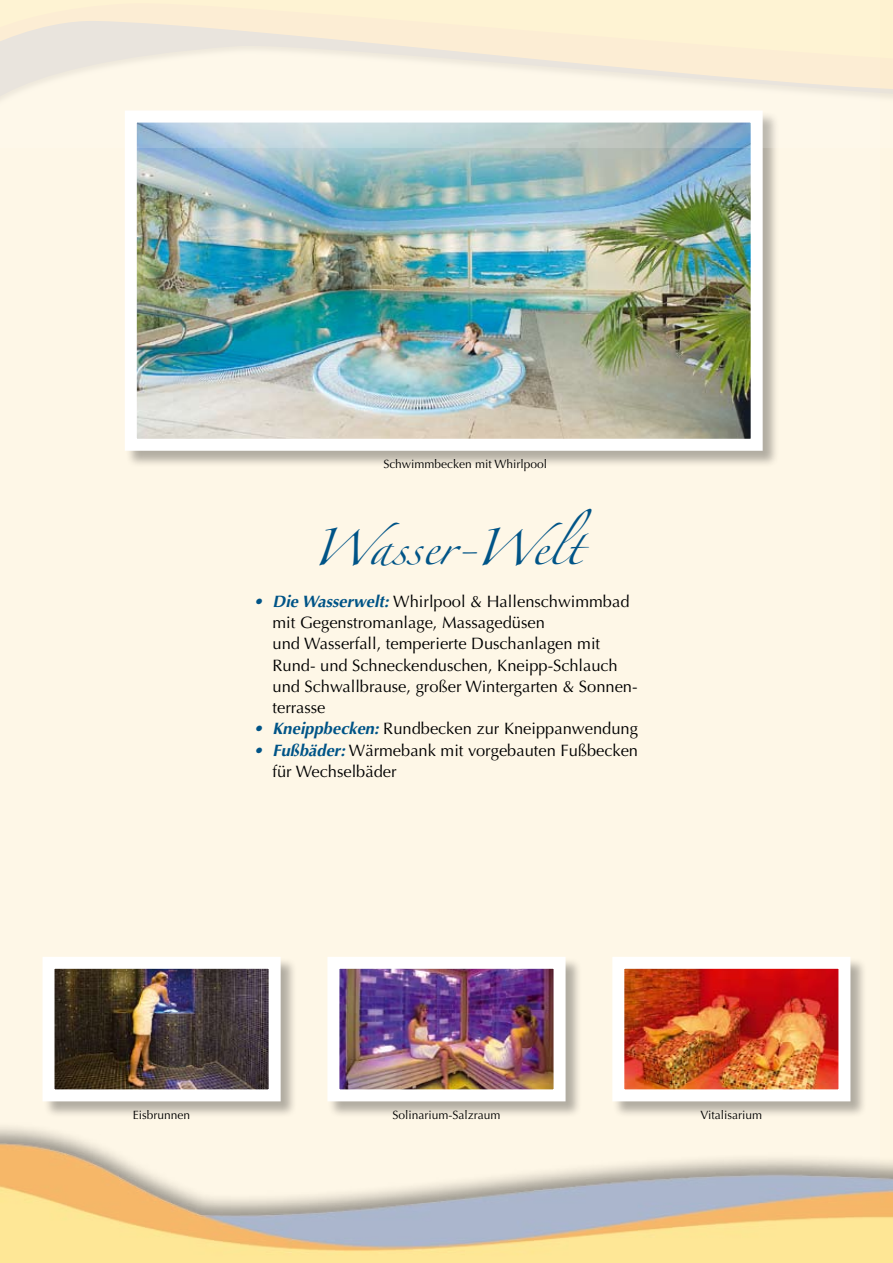
<style>
.page{position:relative;width:893px;height:1263px;background:#fef6e2}
.page>*{position:absolute;margin:0;border:0;box-sizing:border-box;transform-origin:0 0}
.t1{font:33px "Zapfino";color:#005487}
.t2{font:16.5px/21.3px "Optima";color:#000}
.t3{font:12px "Optima";color:#000}
.s1{font-style:italic;color:#005487}
.s2{font-weight:700;font-style:italic;color:#005487}
</style>
<div class="page">
<div style="left:125px;top:111px;width:655px;height:356px;background:#000;opacity:.3"></div>
<img style="left:138px;top:150px;width:612px;height:288px">
<div style="left:125px;top:111px;width:638px;height:340px;border:12px solid #fff"></div>
<div style="left:43px;top:957px;width:254px;height:161px;background:#000;opacity:.3"></div>
<img style="left:56px;top:970px;width:212px;height:118px">
<div style="left:43px;top:957px;width:238px;height:144px;border:12px solid #fff"></div>
<div style="left:613px;top:957px;width:254px;height:161px;background:#000;opacity:.3"></div>
<img style="left:625px;top:970px;width:212px;height:118px">
<div style="left:612px;top:957px;width:238px;height:144px;border:12px solid #fff"></div>
<div style="left:328px;top:957px;width:254px;height:161px;background:#000;opacity:.3"></div>
<img style="left:340px;top:970px;width:213px;height:118px">
<div style="left:327px;top:957px;width:239px;height:144px;border:12px solid #fff"></div>
<svg style="left:124px;top:130px;width:656px;height:20px;background:#b8cbd2"></svg>
<svg style="left:0;top:0;width:893px;height:130px"></svg>
<p class="t3" style="left:383px;top:457px;width:165px">Schwimmbecken mit Whirlpool</p>
<h1 class="t1" style="left:311px;top:534px;width:282px">Wasser-Welt</h1>
<p class="t2" style="left:272px;top:591px;width:367px;text-indent:-20px"><span class="s1">•</span> <span class="s2">Die Wasserwelt:</span> Whirlpool &amp; Hallenschwimmbad mit Gegenstromanlage, Massagedüsen<br>und Wasserfall, temperierte Duschanlagen mit Rund- und Schneckenduschen, Kneipp-Schlauch und Schwallbrause, großer Wintergarten &amp; Sonnen&shy;terrasse</p>
<p class="t2" style="left:253px;top:718px;width:386px"><span class="s1">•</span> <span class="s2">Kneippbecken:</span> Rundbecken zur Kneippanwendung</p>
<p class="t2" style="left:272px;top:740px;width:367px;text-indent:-20px"><span class="s1">•</span> <span class="s2">Fußbäder:</span> Wärmebank mit vorgebauten Fußbecken für Wechselbäder</p>
<p class="t3" style="left:133px;top:1107px;width:59px">Eisbrunnen</p>
<p class="t3" style="left:393px;top:1107px;width:109px">Solinarium-Salzraum</p>
<p class="t3" style="left:701px;top:1107px;width:63px">Vitalisarium</p>
</div>
